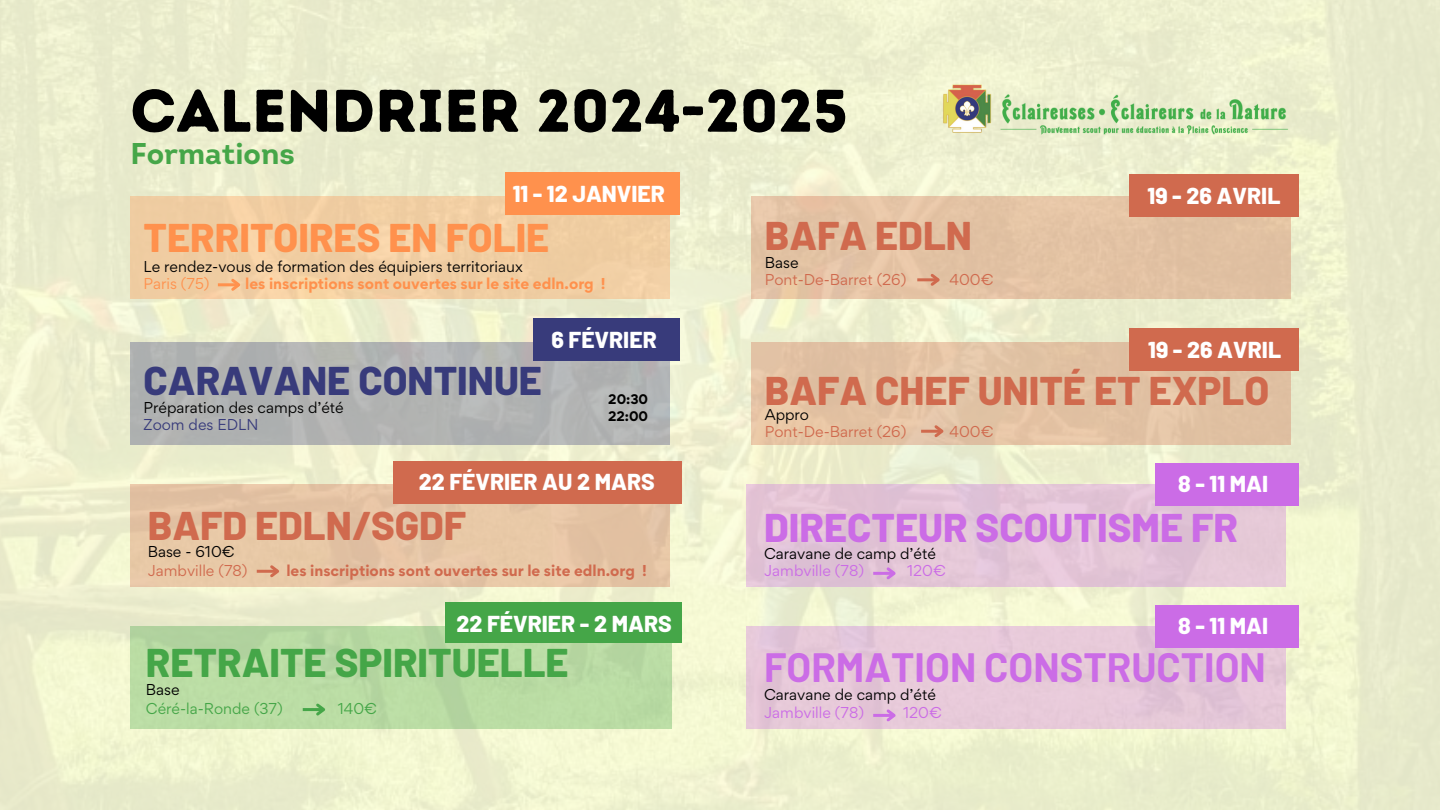
<style>
.page{position:relative;width:1440px;height:810px;background:#fff}
.page>*{position:absolute;margin:0;border:0;box-sizing:border-box;transform-origin:0 0}
.t1{font:60px "Intro Rust Base";color:#000}
.t2{font:800 40px "Barlow";color:#d06a4e}
.t3{font:700 40px "Barlow";color:#cb6ce6}
.t4{font:800 40px "Barlow";color:#cb6ce6}
.t5{font:800 40px "Barlow";color:#45a648}
.t6{font:800 40px "Barlow";color:#ff914d}
.t7{font:800 40px "Barlow";color:#383b7b}
.t8{font:700 30px "Intro";color:#45a648}
.t9{font:800 23px "Barlow";color:#fff}
.t10{font:14.1px "Gordita";color:#000}
.t11{font:14.1px "Gordita";color:#d06a4e}
.t12{font:700 14.1px "Gordita";color:#ff914d}
.t13{font:700 14.1px "Gordita";color:#d06a4e}
.t14{font:14.1px "Gordita";color:#cb6ce6}
.t15{font:14.1px "Gordita";color:#45a648}
.t16{font:14.1px "Gordita";color:#383b7b}
.t17{font:14.1px "Gordita";color:#ff914d}
.t18{font:700 12.4px "Gordita";color:#000}
</style>
<div class="page">
<img style="left:0;top:0;width:1440px;height:810px">
<div style="left:130px;top:342px;width:540px;height:103px;background:#b1b3b1"></div>
<div style="left:533px;top:319px;width:147px;height:42px;background:#383b7b"></div>
<div style="left:130px;top:484px;width:540px;height:103px;background:#e7c7a6"></div>
<div style="left:393px;top:461px;width:289px;height:42px;background:#d06a4e"></div>
<div style="left:752px;top:196px;width:539px;height:103px;background:#e2c2a3"></div>
<div style="left:1130px;top:175px;width:169px;height:42px;background:#d06a4e"></div>
<div style="left:752px;top:342px;width:539px;height:103px;background:#e1c1a3"></div>
<div style="left:1130px;top:328px;width:169px;height:43px;background:#d06a4e"></div>
<div style="left:747px;top:626px;width:539px;height:103px;background:#e7c9d9"></div>
<div style="left:1155px;top:605px;width:144px;height:42px;background:#cb6ce6"></div>
<img style="left:929px;top:78px;width:366px;height:66px">
<div style="left:130px;top:196px;width:540px;height:103px;background:#f0cda2"></div>
<div style="left:505px;top:173px;width:175px;height:42px;background:#ff914d"></div>
<hr style="left:218px;top:283px;width:21px;height:3px;background:#ff914d">
<svg style="left:229px;top:279px;width:11px;height:12px"></svg>
<hr style="left:257px;top:570px;width:21px;height:3px;background:#d06a4e">
<svg style="left:267px;top:565px;width:12px;height:13px"></svg>
<hr style="left:917px;top:278px;width:21px;height:3px;background:#d06a4e">
<svg style="left:928px;top:274px;width:12px;height:12px"></svg>
<div style="left:130px;top:626px;width:542px;height:103px;background:#badca4"></div>
<div style="left:445px;top:602px;width:237px;height:41px;background:#45a648"></div>
<hr style="left:303px;top:708px;width:21px;height:3px;background:#45a648">
<svg style="left:316px;top:703px;width:9px;height:13px"></svg>
<hr style="left:921px;top:430px;width:21px;height:3px;background:#d06a4e">
<svg style="left:932px;top:425px;width:12px;height:14px"></svg>
<div style="left:747px;top:484px;width:539px;height:103px;background:#e3c5d7"></div>
<div style="left:1155px;top:463px;width:144px;height:42px;background:#cb6ce6"></div>
<hr style="left:873px;top:714px;width:21px;height:3px;background:#cb6ce6">
<svg style="left:886px;top:709px;width:10px;height:13px"></svg>
<hr style="left:873px;top:572px;width:21px;height:3px;background:#cb6ce6">
<svg style="left:884px;top:567px;width:12px;height:13px"></svg>
<p class="t1" style="left:130px;top:75px;width:719px">CALENDRIER 2024-2025</p>
<h3 class="t8" style="left:130px;top:141px;width:166px">Formations</h3>
<p class="t9" style="left:513px;top:179px;width:154px">11 - 12 JANVIER</p>
<h4 class="t6" style="left:144px;top:212px;width:407px">TERRITOIRES EN FOLIE</h4>
<h4 class="t17" style="left:144px;top:274px;width:67px">Paris (75)</h4>
<h4 class="t12" style="left:245px;top:274px;width:362px">les inscriptions sont ouvertes sur le site edln.org !</h4>
<p class="t10" style="left:144px;top:257px;width:381px">Le rendez-vous de formation des équipiers territoriaux</p>
<h4 class="t9" style="left:551px;top:325px;width:107px">6 FÉVRIER</h4>
<h4 class="t2" style="left:765px;top:210px;width:209px">BAFA EDLN</h4>
<h2 class="t10" style="left:765px;top:253px;width:35px">Base</h2>
<p class="t11" style="left:765px;top:270px;width:143px">Pont-De-Barret (26)</p>
<p class="t11" style="left:950px;top:270px;width:45px">400€</p>
<p class="t9" style="left:1148px;top:181px;width:134px">19 - 26 AVRIL</p>
<p class="t9" style="left:1148px;top:335px;width:134px">19 - 26 AVRIL</p>
<p class="t7" style="left:144px;top:355px;width:400px">CARAVANE CONTINUE</p>
<p class="t10" style="left:144px;top:398px;width:202px">Préparation des camps d’été</p>
<p class="t16" style="left:144px;top:415px;width:116px">Zoom des EDLN</p>
<p class="t18" style="left:608px;top:391px;width:41px">20:30</p>
<p class="t18" style="left:608px;top:408px;width:41px">22:00</p>
<p class="t2" style="left:765px;top:365px;width:506px">BAFA CHEF UNITÉ ET EXPLO</p>
<p class="t10" style="left:765px;top:405px;width:46px">Appro</p>
<p class="t11" style="left:765px;top:422px;width:143px">Pont-De-Barret (26)</p>
<p class="t11" style="left:950px;top:422px;width:45px">400€</p>
<h2 class="t9" style="left:419px;top:467px;width:238px">22 FÉVRIER AU 2 MARS</h2>
<h4 class="t9" style="left:1178px;top:469px;width:91px">8-11MAI</h4>
<h2 class="t2" style="left:148px;top:500px;width:320px">BAFD EDLN/SGDF</h2>
<p class="t4" style="left:764px;top:502px;width:475px">DIRECTEUR SCOUTISME FR</p>
<p class="t10" style="left:148px;top:542px;width:88px">Base - 610€</p>
<h2 class="t11" style="left:148px;top:561px;width:101px">Jambville (78)</h2>
<h2 class="t13" style="left:286px;top:561px;width:362px">les inscriptions sont ouvertes sur le site edln.org !</h2>
<h2 class="t10" style="left:764px;top:544px;width:173px">Caravane de camp d’été</h2>
<p class="t14" style="left:764px;top:561px;width:101px">Jambville (78)</p>
<p class="t14" style="left:907px;top:561px;width:40px">120€</p>
<h2 class="t9" style="left:456px;top:609px;width:217px">22 FÉVRIER - 2 MARS</h2>
<h2 class="t9" style="left:1178px;top:611px;width:91px">8-11MAI</h2>
<h2 class="t5" style="left:146px;top:637px;width:424px">RETRAITE SPIRITUELLE</h2>
<p class="t15" style="left:146px;top:699px;width:138px">Céré-la-Ronde (37)</p>
<p class="t15" style="left:338px;top:699px;width:41px">140€</p>
<h4 class="t10" style="left:146px;top:680px;width:35px">Base</h4>
<h4 class="t3" style="left:764px;top:642px;width:503px">FORMATION CONSTRUCTION</h4>
<p class="t10" style="left:764px;top:685px;width:173px">Caravane de camp d’été</p>
<h4 class="t14" style="left:764px;top:703px;width:101px">Jambville (78)</h4>
<h4 class="t14" style="left:903px;top:703px;width:40px">120€</h4>
</div>
